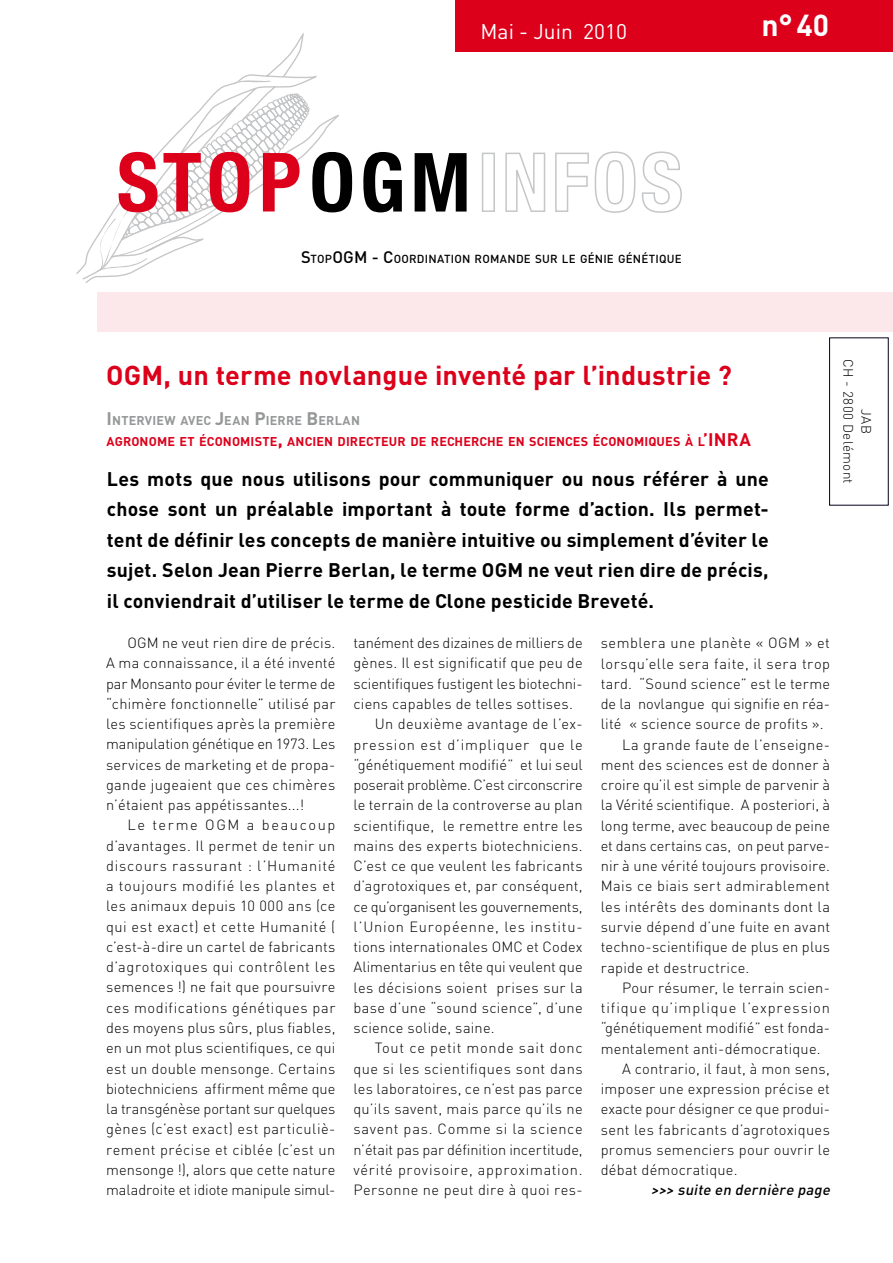
<style>
.page{position:relative;width:893px;height:1263px;background:#fff}
.page>*{position:absolute;margin:0;border:0;box-sizing:border-box;transform-origin:0 0}
.t1{font:700 30px "DIN";color:#fff}
.t2{font:700 27px "DIN";letter-spacing:.005em;color:#dc001b}
.t3{font:21px "DIN";color:#fff}
.t4{font:700 19.5px/30.5px "DIN";letter-spacing:.01em;color:#000;text-align:justify}
.t5{font:18px "Times New Roman";color:#fff}
.t6{font:300 14.7px "DIN";letter-spacing:.015em;color:#000}
.t7{font:300 14.7px "DIN";letter-spacing:.035em;color:#000}
.t8{font:300 14.7px "DIN";letter-spacing:-.01em;color:#000}
.t9{font:300 14.7px "DIN";letter-spacing:-.005em;color:#000}
.t10{font:300 14.7px "DIN";letter-spacing:.05em;color:#000}
.t11{font:300 14.7px "DIN";letter-spacing:-.015em;color:#000}
.t12{font:300 14.7px "DIN";letter-spacing:.055em;color:#000}
.t13{font:300 14.7px "DIN";letter-spacing:.045em;color:#000}
.t14{font:300 14.7px "DIN";letter-spacing:.04em;color:#000}
.t15{font:300 14.7px "DIN";letter-spacing:.06em;color:#000}
.t16{font:italic 500 14.7px "DIN";color:#000}
.t17{font:300 14.7px "DIN";letter-spacing:.11em;color:#000}
.t18{font:300 13.5px/18px "DIN";letter-spacing:.025em;color:#000;text-align:center}
.t19{font:700 12.6px/20.2px "DIN";letter-spacing:.015em;color:#dc001b}
.t20{font:500 11.55px "DIN";letter-spacing:.015em;color:#000}
.s1{font-size:16.5px}
.s2{font-size:18px;color:#969798}
.s3{color:#969798}
.s4{font-size:18px}
</style>
<div class="page">
<div style="left:829px;top:337px;width:60px;height:169px;border:1px solid #00001b"></div>
<svg style="left:76px;top:33px;width:241px;height:250px"></svg>
<svg style="left:234px;top:78px;width:37px;height:6px"></svg>
<svg style="left:97px;top:92px;width:255px;height:180px"></svg>
<svg style="left:363px;top:152px;width:39px;height:60px"></svg>
<svg style="left:415px;top:153px;width:52px;height:59px"></svg>
<svg style="left:481px;top:151px;width:201px;height:62px"></svg>
<div style="left:98px;top:291px;width:795px;height:40px;background:#fce8ea"></div>
<div style="left:455px;top:0;width:438px;height:51px;background:#dc001b"></div>
<p class="t5" style="left:484px;top:19px;width:71px">Mai 2008</p>
<p class="t3" style="left:583px;top:17px;width:45px">2010</p>
<p class="t1" style="left:761px;top:6px;width:73px">n°n°4031</p>
<p class="t3" style="left:480px;top:17px;width:94px">Mai - Juin</p>
<p class="t20" style="left:301px;top:251px;width:382px"><span class="s1">S</span>TOP<span class="s1">OGM - C</span>OORDINATION ROMANDE SUR LE GÉNIE GÉNÉTIQUE</p>
<p class="t2" style="left:106px;top:357px;width:627px">OGM, un terme novlangue inventé par l’industrie ?</p>
<p class="t19" style="left:107px;top:410px;width:620px"><span class="s2">I</span><span class="s3">NTERVI EW AVEC</span> <span class="s2">J</span><span class="s3">EAN</span> <span class="s2">P</span><span class="s3">I ERRE</span> <span class="s2">B</span><span class="s3">ERLAN<br></span>AGRONOME ET ÉCONOMISTE<span class="s4">,</span> ANCIEN DIRECTEUR DE RECHERCHE EN SCIENCES ÉCONOMIQUES À L<span class="s4">’INRA</span></p>
<p class="t4" style="left:107px;top:463px;width:663px">Les mots que nous utilisons pour communiquer ou nous référer à une chose sont un préalable important à toute forme d’action. Ils permet&shy;tent de définir les concepts de manière intuitive ou simplement d’éviter le sujet. Selon Jean Pierre Berlan, le terme OGM ne veut rien dire de précis, il conviendrait d’utiliser le terme de Clone pesticide Breveté.</p>
<p class="t6" style="left:127px;top:633px;width:210px">OGM ne veut rien dire de précis.</p>
<p class="t6" style="left:106px;top:653px;width:231px">A ma connaissance, il a été inventé</p>
<p class="t8" style="left:106px;top:673px;width:231px">par Monsanto pour éviter le terme de</p>
<p class="t6" style="left:106px;top:694px;width:231px">“chimère fonctionnelle” utilisé par</p>
<p class="t6" style="left:106px;top:714px;width:231px">les scientifiques après la première</p>
<p class="t8" style="left:106px;top:734px;width:231px">manipulation génétique en 1973. Les</p>
<p class="t6" style="left:106px;top:754px;width:231px">services de marketing et de propa-</p>
<p class="t6" style="left:106px;top:775px;width:231px">gande jugeaient que ces chimères</p>
<p class="t6" style="left:106px;top:795px;width:200px">n’étaient pas appétissantes...!</p>
<p class="t17" style="left:127px;top:815px;width:209px">Le terme OGM a beaucoup</p>
<p class="t6" style="left:106px;top:835px;width:231px">d’avantages. Il permet de tenir un</p>
<p class="t10" style="left:106px;top:856px;width:231px">discours rassurant : l’Humanité</p>
<p class="t13" style="left:106px;top:876px;width:231px">a toujours modifié les plantes et</p>
<p class="t6" style="left:106px;top:896px;width:231px">les animaux depuis 10 000 ans (ce</p>
<p class="t7" style="left:106px;top:916px;width:231px">qui est exact) et cette Humanité (</p>
<p class="t6" style="left:106px;top:937px;width:231px">c’est-à-dire un cartel de fabricants</p>
<p class="t14" style="left:106px;top:957px;width:231px">d’agrotoxiques qui contrôlent les</p>
<p class="t6" style="left:106px;top:977px;width:231px">semences !) ne fait que poursuivre</p>
<p class="t7" style="left:106px;top:997px;width:231px">ces modifications génétiques par</p>
<p class="t6" style="left:106px;top:1018px;width:231px">des moyens plus sûrs, plus fiables,</p>
<p class="t6" style="left:106px;top:1038px;width:231px">en un mot plus scientifiques, ce qui</p>
<p class="t6" style="left:106px;top:1058px;width:231px">est un double mensonge. Certains</p>
<p class="t6" style="left:106px;top:1078px;width:231px">biotechniciens affirment même que</p>
<p class="t8" style="left:106px;top:1099px;width:231px">la transgénèse portant sur quelques</p>
<p class="t7" style="left:106px;top:1119px;width:231px">gènes (c’est exact) est particuliè-</p>
<p class="t7" style="left:106px;top:1139px;width:231px">rement précise et ciblée (c’est un</p>
<p class="t6" style="left:106px;top:1159px;width:231px">mensonge !), alors que cette nature</p>
<p class="t9" style="left:106px;top:1180px;width:231px">maladroite et idiote manipule simul-</p>
<p class="t8" style="left:353px;top:633px;width:231px">tanément des dizaines de milliers de</p>
<p class="t6" style="left:353px;top:653px;width:231px">gènes. Il est significatif que peu de</p>
<p class="t9" style="left:353px;top:674px;width:231px">scientifiques fustigent les biotechni-</p>
<p class="t6" style="left:353px;top:694px;width:221px">ciens capables de telles sottises.</p>
<p class="t6" style="left:375px;top:714px;width:210px">Un deuxième avantage de l’ex-</p>
<p class="t12" style="left:353px;top:734px;width:231px">pression est d’impliquer que le</p>
<p class="t6" style="left:353px;top:755px;width:231px">“génétiquement modifié” et lui seul</p>
<p class="t11" style="left:353px;top:775px;width:231px">poserait problème. C’est circonscrire</p>
<p class="t6" style="left:353px;top:795px;width:231px">le terrain de la controverse au plan</p>
<p class="t6" style="left:353px;top:815px;width:231px">scientifique, le remettre entre les</p>
<p class="t6" style="left:353px;top:836px;width:231px">mains des experts biotechniciens.</p>
<p class="t6" style="left:353px;top:856px;width:231px">C’est ce que veulent les fabricants</p>
<p class="t6" style="left:353px;top:876px;width:231px">d’agrotoxiques et, par conséquent,</p>
<p class="t11" style="left:353px;top:896px;width:231px">ce qu’organisent les gouvernements,</p>
<p class="t12" style="left:353px;top:917px;width:231px">l’Union Européenne, les institu-</p>
<p class="t6" style="left:353px;top:937px;width:231px">tions internationales OMC et Codex</p>
<p class="t6" style="left:353px;top:957px;width:231px">Alimentarius en tête qui veulent que</p>
<p class="t6" style="left:353px;top:977px;width:231px">les décisions soient prises sur la</p>
<p class="t6" style="left:353px;top:998px;width:231px">base d’une “sound science”, d’une</p>
<p class="t6" style="left:353px;top:1018px;width:143px">science solide, saine.</p>
<p class="t10" style="left:375px;top:1038px;width:210px">Tout ce petit monde sait donc</p>
<p class="t7" style="left:353px;top:1058px;width:231px">que si les scientifiques sont dans</p>
<p class="t6" style="left:353px;top:1079px;width:231px">les laboratoires, ce n’est pas parce</p>
<p class="t6" style="left:353px;top:1099px;width:231px">qu’ils savent, mais parce qu’ils ne</p>
<p class="t13" style="left:353px;top:1119px;width:231px">savent pas. Comme si la science</p>
<p class="t9" style="left:353px;top:1139px;width:231px">n’était pas par définition incertitude,</p>
<p class="t10" style="left:353px;top:1160px;width:231px">vérité provisoire, approximation.</p>
<p class="t6" style="left:353px;top:1180px;width:231px">Personne ne peut dire à quoi res-</p>
<p class="t6" style="left:601px;top:633px;width:231px">semblera une planète « OGM » et</p>
<p class="t7" style="left:601px;top:653px;width:231px">lorsqu’elle sera faite, il sera trop</p>
<p class="t6" style="left:601px;top:674px;width:231px">tard. “Sound science” est le terme</p>
<p class="t6" style="left:601px;top:694px;width:231px">de la novlangue qui signifie en réa-</p>
<p class="t6" style="left:601px;top:714px;width:224px">lité « science source de profits ».</p>
<p class="t6" style="left:622px;top:734px;width:210px">La grande faute de l’enseigne-</p>
<p class="t6" style="left:601px;top:755px;width:231px">ment des sciences est de donner à</p>
<p class="t6" style="left:601px;top:775px;width:231px">croire qu’il est simple de parvenir à</p>
<p class="t6" style="left:601px;top:795px;width:231px">la Vérité scientifique. A posteriori, à</p>
<p class="t6" style="left:601px;top:815px;width:231px">long terme, avec beaucoup de peine</p>
<p class="t6" style="left:601px;top:836px;width:231px">et dans certains cas, on peut parve-</p>
<p class="t6" style="left:601px;top:856px;width:231px">nir à une vérité toujours provisoire.</p>
<p class="t6" style="left:601px;top:876px;width:231px">Mais ce biais sert admirablement</p>
<p class="t6" style="left:601px;top:896px;width:231px">les intérêts des dominants dont la</p>
<p class="t6" style="left:601px;top:917px;width:231px">survie dépend d’une fuite en avant</p>
<p class="t6" style="left:601px;top:937px;width:231px">techno-scientifique de plus en plus</p>
<p class="t6" style="left:601px;top:957px;width:150px">rapide et destructrice.</p>
<p class="t6" style="left:622px;top:977px;width:210px">Pour résumer, le terrain scien-</p>
<p class="t15" style="left:601px;top:998px;width:231px">tifique qu’implique l’expression</p>
<p class="t6" style="left:601px;top:1018px;width:231px">“génétiquement modifié” est fonda-</p>
<p class="t6" style="left:601px;top:1038px;width:221px">mentalement anti-démocratique.</p>
<p class="t6" style="left:622px;top:1059px;width:209px">A contrario, il faut, à mon sens,</p>
<p class="t6" style="left:601px;top:1079px;width:231px">imposer une expression précise et</p>
<p class="t6" style="left:601px;top:1099px;width:231px">exacte pour désigner ce que produi-</p>
<p class="t6" style="left:601px;top:1119px;width:231px">sent les fabricants d’agrotoxiques</p>
<p class="t6" style="left:601px;top:1140px;width:231px">promus semenciers pour ouvrir le</p>
<p class="t6" style="left:601px;top:1160px;width:138px">débat démocratique.</p>
<p class="t16" style="left:651px;top:1180px;width:184px">&gt;&gt;&gt; suite en dernière page</p>
<p class="t18" style="left:876px;top:359px;width:126px;rotate:90deg">JAB<br>CH - 2800 Delémont</p>
</div>
